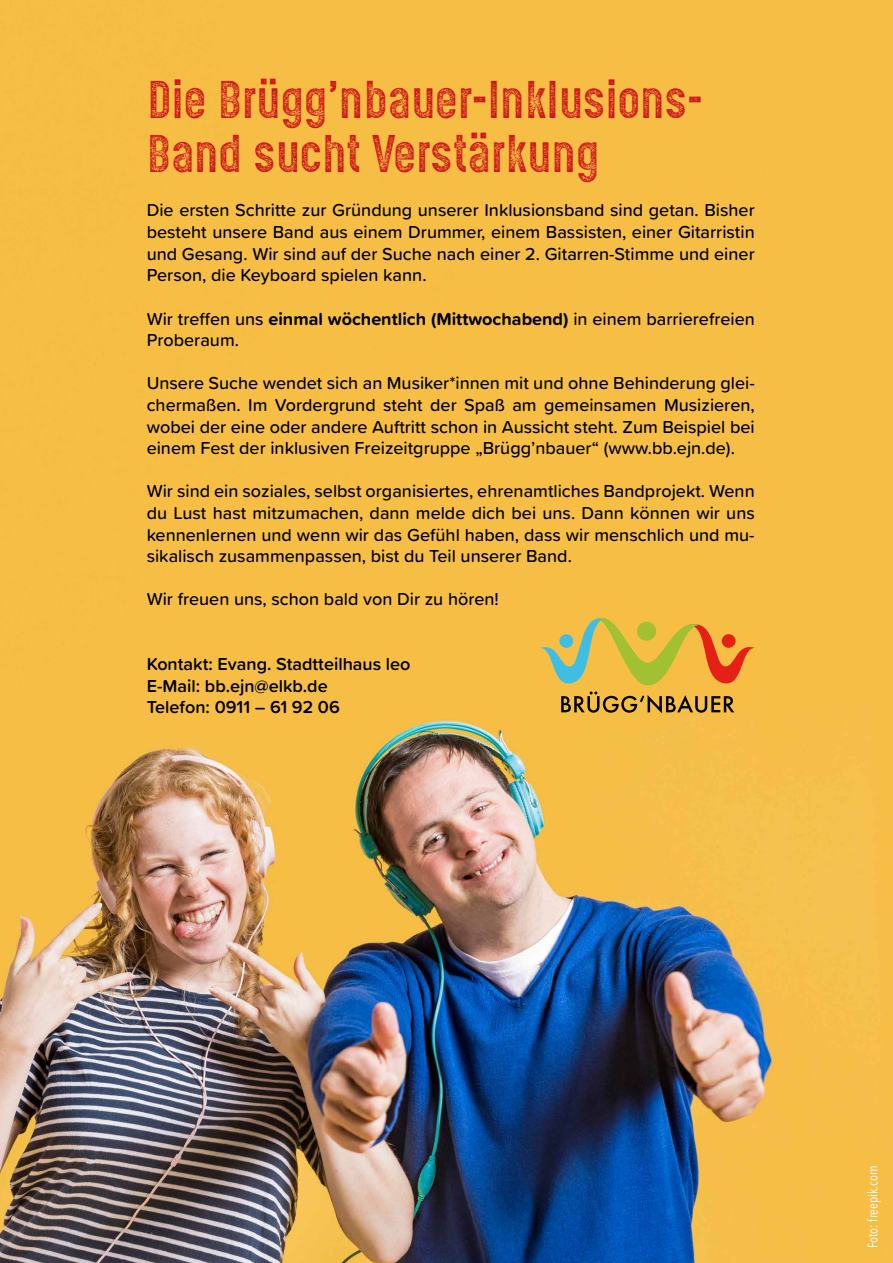
<style>
.page{position:relative;width:893px;height:1263px;background:#fff}
.page>*{position:absolute;margin:0;border:0;box-sizing:border-box;transform-origin:0 0}
.t1{font:45px/54px "Gotcha Gothic Stamp";color:#cd1719}
.t2{font:500 18px/21.6px "Proxima Soft";color:#000;text-align:justify}
.t3{font:600 18px/21.6px "Proxima Soft";color:#000}
.t4{font:13.5px "Avenir Next Condensed";color:#fff}
.s1{font-weight:700}
</style>
<div class="page">
<img style="left:0;top:0;width:893px;height:1263px">
<svg style="left:540px;top:609px;width:215px;height:104px;background:#d8ac46"></svg>
<div style="left:637px;top:622px;width:19px;height:19px;background:#a1c032;border-radius:50%"></div>
<h1 class="t1" style="left:147px;top:73px;width:558px">Die Brügg'nbauer-Inklusions-<br>Band sucht Verstärkung</h1>
<p class="t2" style="left:147px;top:199px;width:610px">Die ersten Schritte zur Gründung unserer Inklusionsband sind getan. Bisher besteht unsere Band aus einem Drummer, einem Bassisten, einer Gitarristin und Gesang. Wir sind auf der Suche nach einer 2. Gitarren-Stimme und einer Person, die Keyboard spielen kann.</p>
<p class="t2" style="left:147px;top:307px;width:610px">Wir treffen uns <span class="s1">einmal wöchentlich (Mittwochabend)</span> in einem barrierefreien<br>Proberaum.</p>
<p class="t2" style="left:147px;top:372px;width:610px">Unsere Suche wendet sich an Musiker*innen mit und ohne Behinderung glei&shy;chermaßen. Im Vordergrund steht der Spaß am gemeinsamen Musizieren, wobei der eine oder andere Auftritt schon in Aussicht steht. Zum Beispiel bei einem Fest der inklusiven Freizeitgruppe „Brügg’nbauer“ (www.bb.ejn.de).</p>
<p class="t2" style="left:147px;top:480px;width:610px">Wir sind ein soziales, selbst organisiertes, ehrenamtliches Bandprojekt. Wenn du Lust hast mitzumachen, dann melde dich bei uns. Dann können wir uns kennenlernen und wenn wir das Gefühl haben, dass wir menschlich und mu&shy;sikalisch zusammenpassen, bist du Teil unserer Band.</p>
<p class="t2" style="left:147px;top:588px;width:354px">Wir freuen uns, schon bald von Dir zu hören!</p>
<p class="t3" style="left:147px;top:653px;width:265px">Kontakt: Evang. Stadtteilhaus leo<br>E-Mail: bb.ejn@elkb.de<br>Telefon: 0911 – 61 92 06</p>
<p class="t4" style="left:861px;top:1248px;width:84px;rotate:-90deg">Foto: freepik.com</p>
</div>
